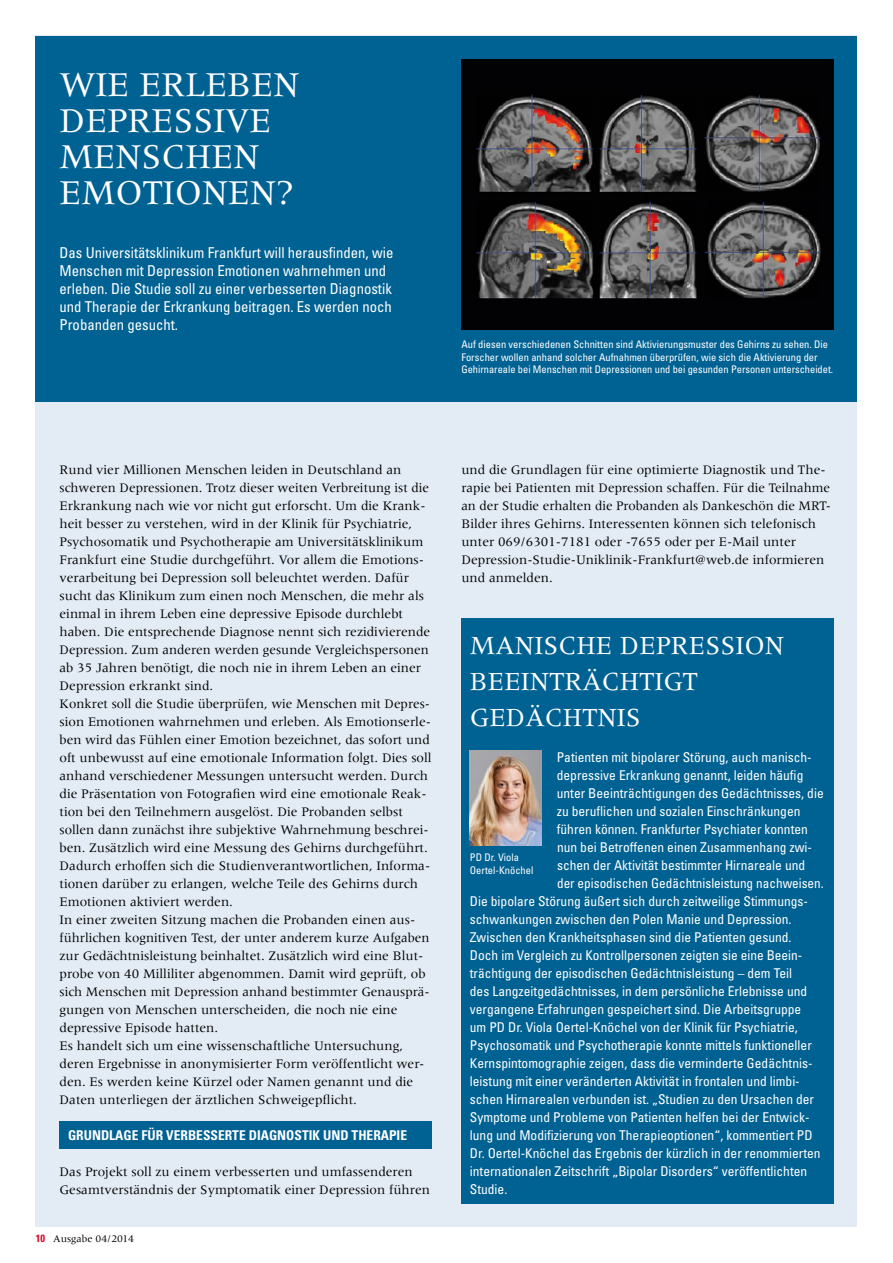
<style>
.page{position:relative;width:893px;height:1263px;background:#fff}
.page>*{position:absolute;margin:0;border:0;box-sizing:border-box;transform-origin:0 0}
.t1{font:36px/36px "Meridien LT Std";color:#fff}
.t2{font:27px/36px "Meridien LT Std";color:#fff}
.t3{font:condensed 15px/18px "Univers";color:#fff}
.t4{font:13.5px/18px "Meridien LT Std";color:#000}
.t5{font:condensed 13.5px "Univers";color:#fff}
.t6{font:700 condensed 13.5px "Univers";color:#fff}
.t7{font:condensed 10.5px/12.6px "Univers";color:#fff}
.t8{font:10.5px "Meridien LT Std";color:#000}
.s1{font-family:"Univers";font-weight:700;font-stretch:condensed;color:#d30b2c}
</style>
<div class="page">
<div style="left:36px;top:36px;width:821px;height:1191px;background:#e3ecf5"></div>
<div style="left:60px;top:1122px;width:372px;height:27px;background:#006293"></div>
<div style="left:36px;top:36px;width:821px;height:366px;background:#006293"></div>
<div style="left:461px;top:618px;width:372px;height:585px;background:#006293"></div>
<img style="left:461px;top:60px;width:372px;height:270px">
<img style="left:470px;top:751px;width:72px;height:95px">
<h1 class="t1" style="left:60px;top:66px;width:241px">WIE ERLEBEN<br>DEPRESSIVE<br>MENSCHEN<br>EMOTIONEN?</h1>
<p class="t3" style="left:60px;top:243px;width:335px">Das Universitätsklinikum Frankfurt will herausfinden, wie Menschen mit Depression Emotionen wahrnehmen und erleben. Die Studie soll zu einer verbesserten Diagnostik und Therapie der Erkrankung beitragen. Es werden noch Probanden gesucht.</p>
<p class="t7" style="left:461px;top:338px;width:373px">Auf diesen verschiedenen Schnitten sind Aktivierungsmuster des Gehirns zu sehen. Die<br>Forscher wollen anhand solcher Aufnahmen überprüfen, wie sich die Aktivierung der<br>Gehirnareale bei Menschen mit Depressionen und bei gesunden Personen unterscheidet.</p>
<p class="t4" style="left:60px;top:460px;width:374px">Rund vier Millionen Menschen leiden in Deutschland an schweren Depressionen. Trotz dieser weiten Verbreitung ist die Erkrankung nach wie vor nicht gut erforscht. Um die Krank&shy;heit besser zu verstehen, wird in der Klinik für Psychiatrie, Psychosomatik und Psychotherapie am Universitätsklinikum Frankfurt eine Studie durchgeführt. Vor allem die Emotions&shy;verarbeitung bei Depression soll beleuchtet werden. Dafür sucht das Klinikum zum einen noch Menschen, die mehr als einmal in ihrem Leben eine depressive Episode durchlebt haben. Die entsprechende Diagnose nennt sich rezidivierende Depression. Zum anderen werden gesunde Vergleichspersonen ab 35 Jahren benötigt, die noch nie in ihrem Leben an einer Depression erkrankt sind.<br>Konkret soll die Studie überprüfen, wie Menschen mit Depres&shy;sion Emotionen wahrnehmen und erleben. Als Emotionserle&shy;ben wird das Fühlen einer Emotion bezeichnet, das sofort und oft unbewusst auf eine emotionale Information folgt. Dies soll anhand verschiedener Messungen untersucht werden. Durch die Präsentation von Fotografien wird eine emotionale Reak&shy;tion bei den Teilnehmern ausgelöst. Die Probanden selbst sollen dann zunächst ihre subjektive Wahrnehmung beschrei&shy;ben. Zusätzlich wird eine Messung des Gehirns durchgeführt.<br>Dadurch erhoffen sich die Studienverantwortlichen, Informa&shy;tionen darüber zu erlangen, welche Teile des Gehirns durch Emotionen aktiviert werden.<br>In einer zweiten Sitzung machen die Probanden einen aus&shy;führlichen kognitiven Test, der unter anderem kurze Aufgaben zur Gedächtnisleistung beinhaltet. Zusätzlich wird eine Blut&shy;probe von 40 Milliliter abgenommen. Damit wird geprüft, ob sich Menschen mit Depression anhand bestimmter Genausprä&shy;gungen von Menschen unterscheiden, die noch nie eine depressive Episode hatten.<br>Es handelt sich um eine wissenschaftliche Untersuchung, deren Ergebnisse in anonymisierter Form veröffentlicht wer&shy;den. Es werden keine Kürzel oder Namen genannt und die Daten unterliegen der ärztlichen Schweigepflicht.</p>
<p class="t6" style="left:68px;top:1126px;width:341px">GRUNDLAGE FÜR VERBESSERTE DIAGNOSTIK UND THERAPIE</p>
<p class="t4" style="left:60px;top:1162px;width:372px">Das Projekt soll zu einem verbesserten und umfassenderen<br>Gesamtverständnis der Symptomatik einer Depression führen</p>
<p class="t8" style="left:36px;top:1232px;width:100px"><span class="s1">10</span> Ausgabe 04/2014</p>
<p class="t4" style="left:461px;top:460px;width:371px">und die Grundlagen für eine optimierte Diagnostik und The&shy;rapie bei Patienten mit Depression schaffen. Für die Teilnahme an der Studie erhalten die Probanden als Dankeschön die MRT-Bilder ihres Gehirns. Interessenten können sich telefonisch unter 069/6301-7181 oder -7655 oder per E-Mail unter Depression-Studie-Uniklinik-Frankfurt@web.de informieren und anmelden.</p>
<h2 class="t2" style="left:470px;top:627px;width:316px">MANISCHE DEPRESSION<br>BEEINTRÄCHTIGT<br>GEDÄCHTNIS</h2>
<p class="t5" style="left:557px;top:748px;width:256px">Patienten mit bipolarer Störung, auch manisch-</p>
<p class="t5" style="left:557px;top:766px;width:248px">depressive Erkrankung genannt, leiden häufig</p>
<p class="t5" style="left:557px;top:784px;width:268px">unter Beeinträchtigungen des Gedächtnisses, die</p>
<p class="t5" style="left:557px;top:802px;width:245px">zu beruflichen und sozialen Einschränkungen</p>
<p class="t5" style="left:557px;top:820px;width:253px">führen können. Frankfurter Psychiater konnten</p>
<p class="t5" style="left:557px;top:838px;width:256px">nun bei Betroffenen einen Zusammenhang zwi-</p>
<p class="t5" style="left:557px;top:856px;width:250px">schen der Aktivität bestimmter Hirnareale und</p>
<p class="t5" style="left:557px;top:874px;width:268px">der episodischen Gedächtnisleistung nachweisen.</p>
<p class="t5" style="left:470px;top:892px;width:340px">Die bipolare Störung äußert sich durch zeitweilige Stimmungs-</p>
<p class="t5" style="left:470px;top:910px;width:323px">schwankungen zwischen den Polen Manie und Depression.</p>
<p class="t5" style="left:470px;top:928px;width:323px">Zwischen den Krankheitsphasen sind die Patienten gesund.</p>
<p class="t5" style="left:470px;top:946px;width:334px">Doch im Vergleich zu Kontrollpersonen zeigten sie eine Beein-</p>
<p class="t5" style="left:470px;top:964px;width:324px">trächtigung der episodischen Gedächtnisleistung – dem Teil</p>
<p class="t5" style="left:470px;top:982px;width:339px">des Langzeitgedächtnisses, in dem persönliche Erlebnisse und</p>
<p class="t5" style="left:470px;top:1000px;width:333px">vergangene Erfahrungen gespeichert sind. Die Arbeitsgruppe</p>
<p class="t5" style="left:470px;top:1018px;width:329px">um PD Dr. Viola Oertel-Knöchel von der Klinik für Psychiatrie,</p>
<p class="t5" style="left:470px;top:1036px;width:343px">Psychosomatik und Psychotherapie konnte mittels funktioneller</p>
<p class="t5" style="left:470px;top:1054px;width:344px">Kernspintomographie zeigen, dass die verminderte Gedächtnis-</p>
<p class="t5" style="left:470px;top:1072px;width:331px">leistung mit einer veränderten Aktivität in frontalen und limbi-</p>
<p class="t5" style="left:470px;top:1090px;width:346px">schen Hirnarealen verbunden ist. „Studien zu den Ursachen der</p>
<p class="t5" style="left:470px;top:1108px;width:341px">Symptome und Probleme von Patienten helfen bei der Entwick-</p>
<p class="t5" style="left:470px;top:1126px;width:344px">lung und Modifizierung von Therapieoptionen“, kommentiert PD</p>
<p class="t5" style="left:470px;top:1144px;width:352px">Dr. Oertel-Knöchel das Ergebnis der kürzlich in der renommierten</p>
<p class="t5" style="left:470px;top:1162px;width:339px">internationalen Zeitschrift „Bipolar Disorders“ veröffentlichten</p>
<p class="t5" style="left:470px;top:1180px;width:39px">Studie.</p>
<p class="t7" style="left:470px;top:851px;width:65px">PD Dr. Viola<br>Oertel-Knöchel</p>
</div>
